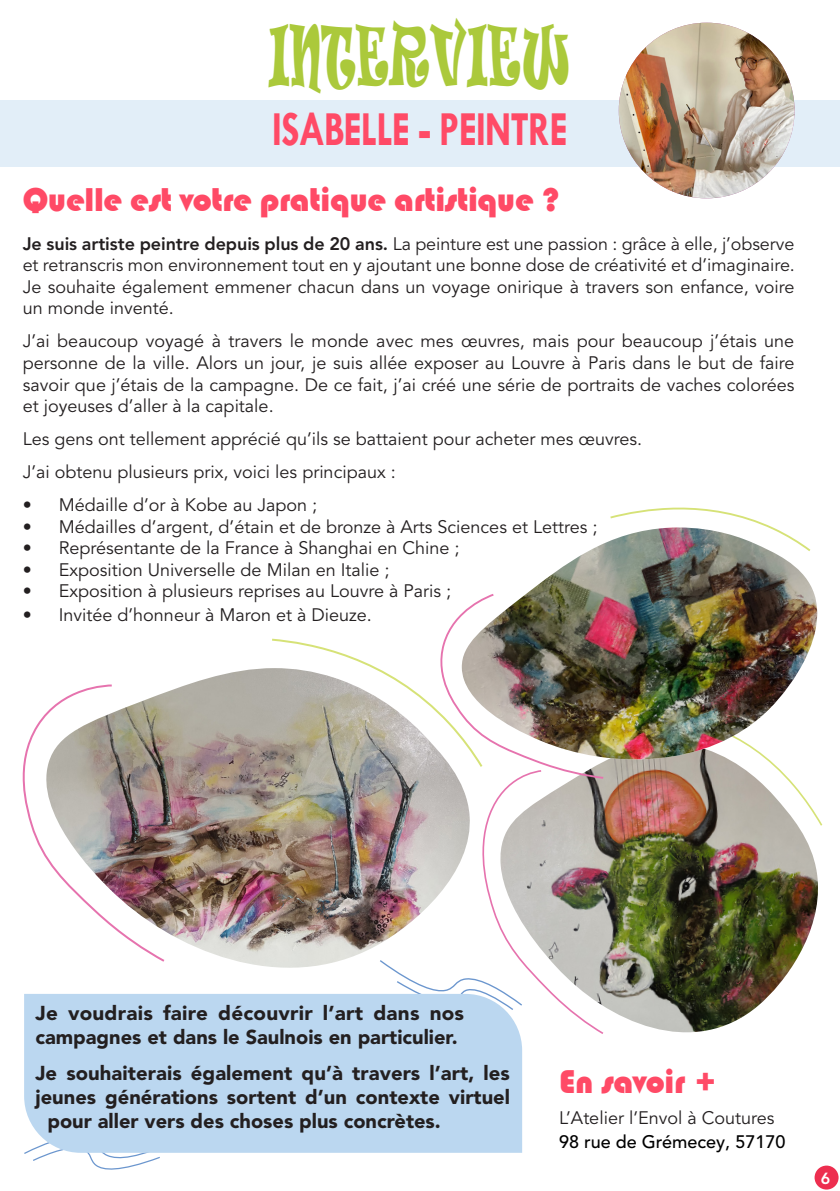
<style>
.page{position:relative;width:840px;height:1191px;background:#fff}
.page>*{position:absolute;margin:0;border:0;box-sizing:border-box;transform-origin:0 0}
.TITRE_PARTIES{font:78.2px "Ravie";letter-spacing:.02em;color:#abc93b;scale:.49 1}
.prénom___particularité{font:700 49.4px "Tw Cen";letter-spacing:-.02em;color:#ff4a66;scale:.77 1}
.t1{font:34px "Bauhaus 93";letter-spacing:-.01em;color:#ff4a66}
.message{font:900 20px/24px "Avenir LT Pro";color:#231f20}
.txt{font:18px/21.6px "Avenir LT Pro";color:#231f20;text-align:justify}
.txt-2{font:500 18px "Avenir LT Pro";color:#000}
.t2{font:800 16px "Avenir LT Pro";color:#fff}
.s1{font-weight:800}
</style>
<div class="page">
<div style="left:814px;top:1165px;width:24px;height:24px;background:#ed2e4f;border-radius:50%"></div>
<div style="left:0;top:100px;width:839px;height:66px;background:#e2eef8"></div>
<img style="left:618px;top:23px;width:176px;height:175px;border-radius:88px">
<img style="left:605px;top:771px;width:213px;height:262px">
<svg style="left:654px;top:771px;width:169px;height:56px"></svg>
<img style="left:528px;top:541px;width:290px;height:230px">
<svg style="left:608px;top:507px;width:204px;height:46px"></svg>
<img style="left:166px;top:668px;width:104px;height:299px">
<img style="left:22px;top:684px;width:144px;height:278px">
<img style="left:270px;top:592px;width:335px;height:442px">
<svg style="left:24px;top:1152px;width:158px;height:18px"></svg>
<div style="left:24px;top:994px;width:498px;height:158px;background:#bbd7f0"></div>
<p class="TITRE_PARTIES" style="left:269px;top:3px;width:616px">INTERVIEW</p>
<p class="prénom___particularité" style="left:272px;top:100px;width:385px">ISABELLE - PEINTRE</p>
<p class="t1" style="left:23px;top:180px;width:538px">Quelle est votre pratique artistique ?</p>
<p class="txt" style="left:23px;top:233px;width:773px"><span class="s1">Je suis artiste peintre depuis plus de 20 ans.</span> La peinture est une passion : grâce à elle, j’observe et retranscris mon environnement tout en y ajoutant une bonne dose de créativité et d’imaginaire.<br>Je souhaite également emmener chacun dans un voyage onirique à travers son enfance, voire un monde inventé.</p>
<p class="txt" style="left:23px;top:331px;width:772px">J’ai beaucoup voyagé à travers le monde avec mes œuvres, mais pour beaucoup j’étais une personne de la ville. Alors un jour, je suis allée exposer au Louvre à Paris dans le but de faire savoir que j’étais de la campagne. De ce fait, j’ai créé une série de portraits de vaches colorées et joyeuses d’aller à la capitale.</p>
<p class="txt" style="left:23px;top:428px;width:620px">Les gens ont tellement apprécié qu’ils se battaient pour acheter mes œuvres.</p>
<p class="txt" style="left:23px;top:461px;width:374px">J’ai obtenu plusieurs prix, voici les principaux :</p>
<p class="txt" style="left:23px;top:494px;width:296px">• Médaille d’or à Kobe au Japon ;</p>
<p class="txt" style="left:23px;top:516px;width:576px">• Médailles d’argent, d’étain et de bronze à Arts Sciences et Lettres ;</p>
<p class="txt" style="left:23px;top:537px;width:438px">• Représentante de la France à Shanghai en Chine ;</p>
<p class="txt" style="left:23px;top:559px;width:368px">• Exposition Universelle de Milan en Italie ;</p>
<p class="txt" style="left:23px;top:581px;width:430px">• Exposition à plusieurs reprises au Louvre à Paris ;</p>
<p class="txt" style="left:23px;top:605px;width:350px">• Invitée d’honneur à Maron et à Dieuze.</p>
<p class="message" style="left:35px;top:1001px;width:430px">Je voudrais faire découvrir l’art dans nos campagnes et dans le Saulnois en particulier.</p>
<p class="message" style="left:35px;top:1060px;width:475px">Je souhaiterais également qu’à travers l’art, les</p>
<p class="message" style="left:35px;top:1084px;width:476px">jeunes générations sortent d’un contexte virtuel</p>
<p class="message" style="left:47px;top:1108px;width:394px">pour aller vers des choses plus concrètes.</p>
<p class="t1" style="left:558px;top:1062px;width:161px">En savoir +</p>
<p class="txt" style="left:558px;top:1106px;width:217px">L’Atelier l’Envol à Coutures</p>
<p class="txt-2" style="left:558px;top:1130px;width:228px">98 rue de Grémecey, 57170</p>
<p class="t2" style="left:820px;top:1168px;width:11px">6</p>
</div>
